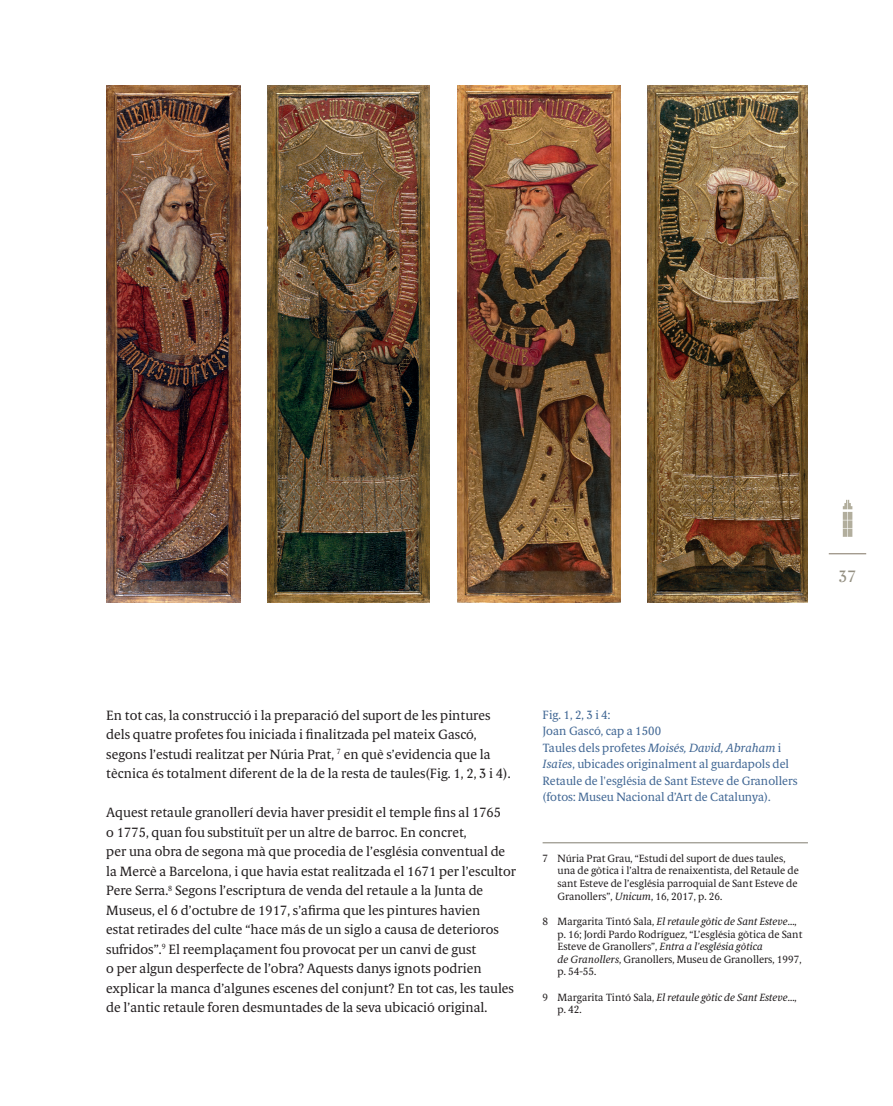
<style>
.page{position:relative;width:893px;height:1106px;background:#fff}
.page>*{position:absolute;margin:0;border:0;box-sizing:border-box;transform-origin:0 0}
.t1{font:16.5px "Berlingske Serif Tx";color:#949082}
.t2{font:13.5px/19.5px "Berlingske Serif Tx";color:#231f20}
.t3{font:12px/16.5px "Berlingske Serif Tx";color:#426895}
.t4{font:10.5px/12.6px "Berlingske Serif Tx";color:#231f20}
.s1{font-style:italic}
</style>
<div class="page">
<hr style="left:829px;top:553px;width:37px;height:1px;background:#807463">
<svg style="left:843px;top:500px;width:9px;height:37px"></svg>
<hr style="left:543px;top:842px;width:265px;height:1px;background:#817d71">
<img style="left:648px;top:85px;width:160px;height:517px">
<img style="left:457px;top:85px;width:163px;height:517px">
<img style="left:106px;top:85px;width:134px;height:517px">
<img style="left:268px;top:85px;width:162px;height:517px">
<p class="t1" style="left:838px;top:564px;width:19px">37</p>
<p class="t2" style="left:106px;top:705px;width:406px">En tot cas, la construcció i la preparació del suport de les pintures dels quatre profetes fou iniciada i finalitzada pel mateix Gascó, segons l’estudi realitzat per Núria Prat, <sup>7</sup> en què s’evidencia que la tècnica és totalment diferent de la de la resta de taules(Fig. 1, 2, 3 i 4).</p>
<p class="t2" style="left:106px;top:802px;width:411px">Aquest retaule granollerí devia haver presidit el temple fins al 1765<br>o 1775, quan fou substituït per un altre de barroc. En concret,<br>per una obra de segona mà que procedia de l’església conventual de la Mercè a Barcelona, i que havia estat realitzada el 1671 per l’escultor Pere Serra.<sup>8</sup> Segons l’escriptura de venda del retaule a la Junta de Museus, el 6 d’octubre de 1917, s’afirma que les pintures havien<br>estat retirades del culte “hace más de un siglo a causa de deterioros sufridos”.<sup>9</sup> El reemplaçament fou provocat per un canvi de gust<br>o per algun desperfecte de l’obra? Aquests danys ignots podrien explicar la manca d’algunes escenes del conjunt? En tot cas, les taules de l’antic retaule foren desmuntades de la seva ubicació original.</p>
<p class="t3" style="left:543px;top:706px;width:256px">Fig. 1, 2, 3 i 4:<br>Joan Gascó, cap a 1500<br>Taules dels profetes <span class="s1">Moisés, David, Abraham</span> i <span class="s1">Isaïes</span>, ubicades originalment al guardapols del Retaule de l'església de Sant Esteve de Granollers (fotos: Museu Nacional d’Art de Catalunya).</p>
<p class="t4" style="left:558px;top:852px;width:243px;text-indent:-15px">7 Núria Prat Grau, “Estudi del suport de dues taules, una de gòtica i l’altra de renaixentista, del Retaule de sant Esteve de l’església parroquial de Sant Esteve de Granollers”, <span class="s1">Unicum</span>, 16, 2017, p. 26.</p>
<p class="t4" style="left:558px;top:915px;width:246px;text-indent:-15px">8 Margarita Tintó Sala, <span class="s1">El retaule gòtic de Sant Esteve</span>..., p. 16; Jordi Pardo Rodríguez, “L’església gòtica de Sant Esteve de Granollers”, <span class="s1">Entra a l’església gòtica<br>de Granollers</span>, Granollers, Museu de Granollers, 1997, p. 54-55.</p>
<p class="t4" style="left:558px;top:990px;width:241px;text-indent:-15px">9 Margarita Tintó Sala, <span class="s1">El retaule gòtic de Sant Esteve</span>..., p. 42.</p>
</div>
